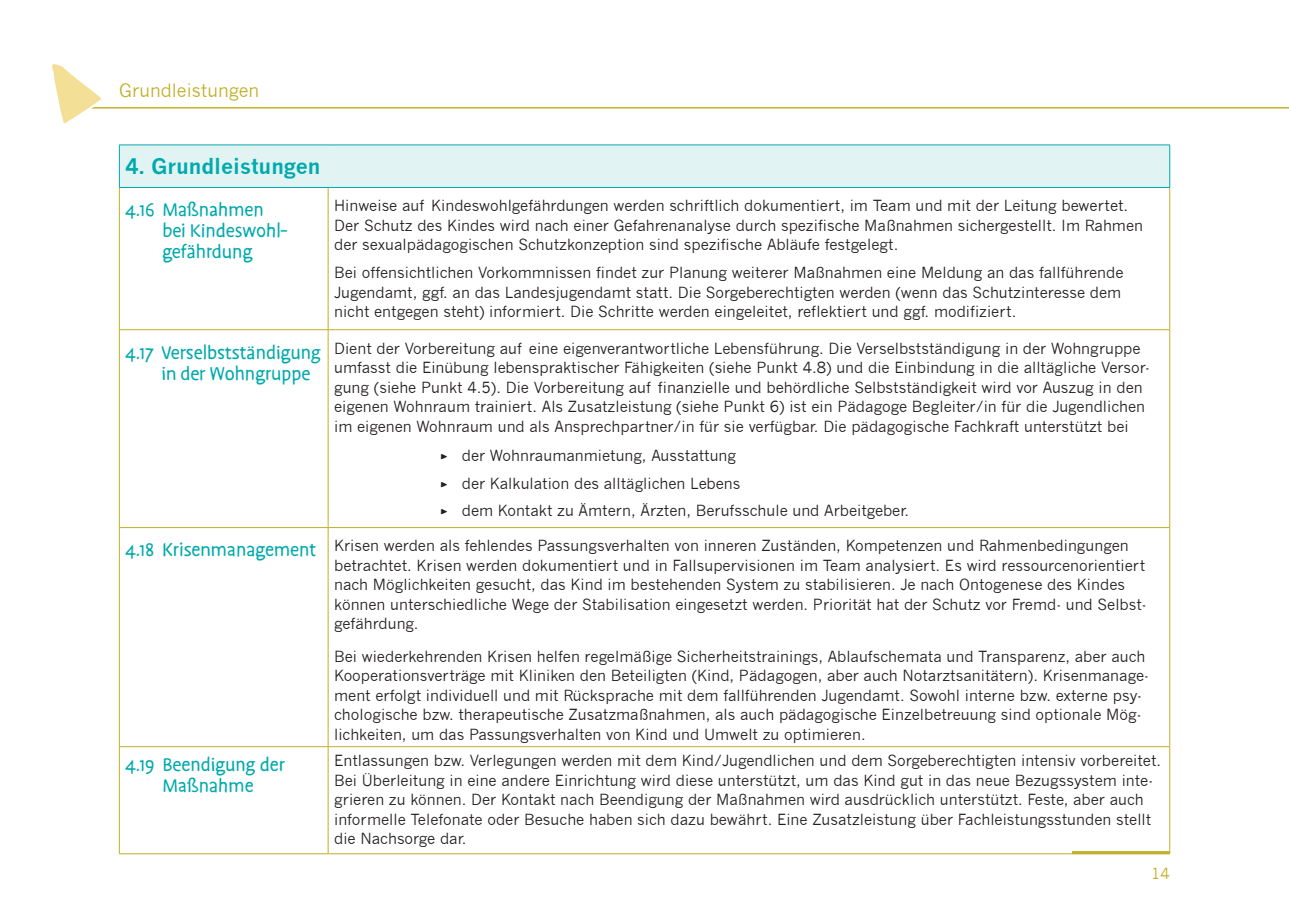
<style>
.page{position:relative;width:1289px;height:919px;background:#fff}
.page>*{position:absolute;margin:0;border:0;box-sizing:border-box;transform-origin:0 0}
.t1{font:21px/21px "Duper OT";color:#00a9ac}
.t2{font:700 21px "News Gothic";color:#00aaad}
.t3{font:18px "News Gothic";color:#c2af2a}
.t4{font:15px/19.5px "News Gothic";color:#231f20}
.t5{font:15px "News Gothic";color:#c2af2a}
.s1{font-family:"Duper OT"}
.s2{font-family:"Duper OT";font-size:21px;color:#00a9ac}
</style>
<div class="page">
<hr style="left:61px;top:107px;width:1227px;height:2px;background:#c2af2a">
<hr style="left:1071px;top:851px;width:98px;height:3px;background:#c2af2a">
<svg style="left:52px;top:64px;width:51px;height:59px"></svg>
<div style="left:119px;top:145px;width:1050px;height:42px;background:#e2f3f4"></div>
<hr style="left:328px;top:188px;width:1px;height:141px;background:#c2af2a">
<hr style="left:328px;top:330px;width:1px;height:197px;background:#c2af2a">
<hr style="left:328px;top:528px;width:1px;height:218px;background:#c2af2a">
<hr style="left:328px;top:746px;width:1px;height:107px;background:#c2af2a">
<hr style="left:119px;top:188px;width:1px;height:141px;background:#c2af2a">
<hr style="left:1169px;top:188px;width:1px;height:141px;background:#c2af2a">
<hr style="left:119px;top:329px;width:209px;height:1px;background:#c2af2a">
<hr style="left:119px;top:330px;width:1px;height:197px;background:#c2af2a">
<hr style="left:328px;top:329px;width:841px;height:1px;background:#c2af2a">
<hr style="left:1169px;top:330px;width:1px;height:197px;background:#c2af2a">
<hr style="left:119px;top:527px;width:209px;height:1px;background:#c2af2a">
<hr style="left:119px;top:528px;width:1px;height:218px;background:#c2af2a">
<hr style="left:328px;top:527px;width:841px;height:1px;background:#c2af2a">
<hr style="left:1169px;top:528px;width:1px;height:218px;background:#c2af2a">
<hr style="left:119px;top:746px;width:209px;height:1px;background:#c2af2a">
<hr style="left:119px;top:746px;width:1px;height:107px;background:#c2af2a">
<hr style="left:328px;top:746px;width:841px;height:1px;background:#c2af2a">
<hr style="left:1169px;top:746px;width:1px;height:107px;background:#c2af2a">
<hr style="left:119px;top:853px;width:209px;height:1px;background:#c2af2a">
<hr style="left:328px;top:853px;width:841px;height:1px;background:#c2af2a">
<hr style="left:119px;top:145px;width:209px;height:1px;background:#00a9ac">
<hr style="left:119px;top:145px;width:1px;height:42px;background:#00a9ac">
<hr style="left:328px;top:145px;width:841px;height:1px;background:#00a9ac">
<hr style="left:1169px;top:145px;width:1px;height:42px;background:#00a9ac">
<hr style="left:119px;top:187px;width:209px;height:1px;background:#00a9ac">
<hr style="left:328px;top:187px;width:841px;height:1px;background:#00a9ac">
<p class="t3" style="left:119px;top:80px;width:142px">Grundleistungen</p>
<h1 class="t2" style="left:125px;top:154px;width:196px">4. Grundleistungen</h1>
<h1 class="t1" style="left:162px;top:201px;width:127px;text-indent:-37px">4.16 Maßnahmen bei Kindeswohl&shy;gefährdung</h1>
<p class="t4" style="left:334px;top:196px;width:810px">Hinweise auf Kindeswohlgefährdungen werden schriftlich dokumentiert, im Team und mit der Leitung bewertet.<br>Der Schutz des Kindes wird nach einer Gefahrenanalyse durch spezifische Maßnahmen sichergestellt. Im Rahmen der sexualpädagogischen Schutzkonzeption sind spezifische Abläufe festgelegt.</p>
<p class="t4" style="left:334px;top:263px;width:791px">Bei offensichtlichen Vorkommnissen findet zur Planung weiterer Maßnahmen eine Meldung an das fallführende<br>Jugendamt, ggf. an das Landesjugendamt statt. Die Sorgeberechtigten werden (wenn das Schutzinteresse dem nicht entgegen steht) informiert. Die Schritte werden eingeleitet, reflektiert und ggf. modifiziert.</p>
<h1 class="t1" style="left:161px;top:343px;width:161px;text-indent:-36px">4.17 Verselbstständigung in der Wohngruppe</h1>
<p class="t4" style="left:334px;top:338px;width:817px">Dient der Vorbereitung auf eine eigenverantwortliche Lebensführung. Die Verselbstständigung in der Wohngruppe umfasst die Einübung lebenspraktischer Fähigkeiten (siehe Punkt 4.8) und die Einbindung in die alltägliche Versor&shy;gung (siehe Punkt 4.5). Die Vorbereitung auf finanzielle und behördliche Selbstständigkeit wird vor Auszug in den eigenen Wohnraum trainiert. Als Zusatzleistung (siehe Punkt 6) ist ein Pädagoge Begleiter/in für die Jugendlichen im eigenen Wohnraum und als Ansprechpartner/in für sie verfügbar. Die pädagogische Fachkraft unterstützt bei</p>
<p class="t4" style="left:440px;top:442px;width:470px;line-height:27.3px"><span class="s1">▶</span> der Wohnraumanmietung, Ausstattung<br><span class="s1">▶</span> der Kalkulation des alltäglichen Lebens<br><span class="s1">▶</span> dem Kontakt zu Ämtern, Ärzten, Berufsschule und Arbeitgeber.</p>
<p class="t4" style="left:334px;top:536px;width:814px;text-indent:-209px"><span class="s2">4.18 Krisenmanagement</span> Krisen werden als fehlendes Passungsverhalten von inneren Zuständen, Kompetenzen und Rahmenbedingungen betrachtet. Krisen werden dokumentiert und in Fallsupervisionen im Team analysiert. Es wird ressourcenorientiert nach Möglichkeiten gesucht, das Kind im bestehenden System zu stabilisieren. Je nach Ontogenese des Kindes können unterschiedliche Wege der Stabilisation eingesetzt werden. Priorität hat der Schutz vor Fremd- und Selbst&shy;gefährdung.</p>
<p class="t4" style="left:334px;top:646px;width:816px">Bei wiederkehrenden Krisen helfen regelmäßige Sicherheitstrainings, Ablaufschemata und Transparenz, aber auch Kooperationsverträge mit Kliniken den Beteiligten (Kind, Pädagogen, aber auch Notarztsanitätern). Krisenmanage&shy;ment erfolgt individuell und mit Rücksprache mit dem fallführenden Jugendamt. Sowohl interne bzw. externe psy&shy;chologische bzw. therapeutische Zusatzmaßnahmen, als auch pädagogische Einzelbetreuung sind optionale Mög&shy;lichkeiten, um das Passungsverhalten von Kind und Umwelt zu optimieren.</p>
<h1 class="t1" style="left:125px;top:755px;width:161px;text-align:center">4.19 Beendigung der<br>Maßnahme</h1>
<p class="t4" style="left:334px;top:751px;width:828px">Entlassungen bzw. Verlegungen werden mit dem Kind/Jugendlichen und dem Sorgeberechtigten intensiv vorbereitet.<br>Bei Überleitung in eine andere Einrichtung wird diese unterstützt, um das Kind gut in das neue Bezugssystem inte&shy;grieren zu können. Der Kontakt nach Beendigung der Maßnahmen wird ausdrücklich unterstützt. Feste, aber auch informelle Telefonate oder Besuche haben sich dazu bewährt. Eine Zusatzleistung über Fachleistungsstunden stellt die Nachsorge dar.</p>
<p class="t5" style="left:1151px;top:865px;width:20px">14</p>
</div>
